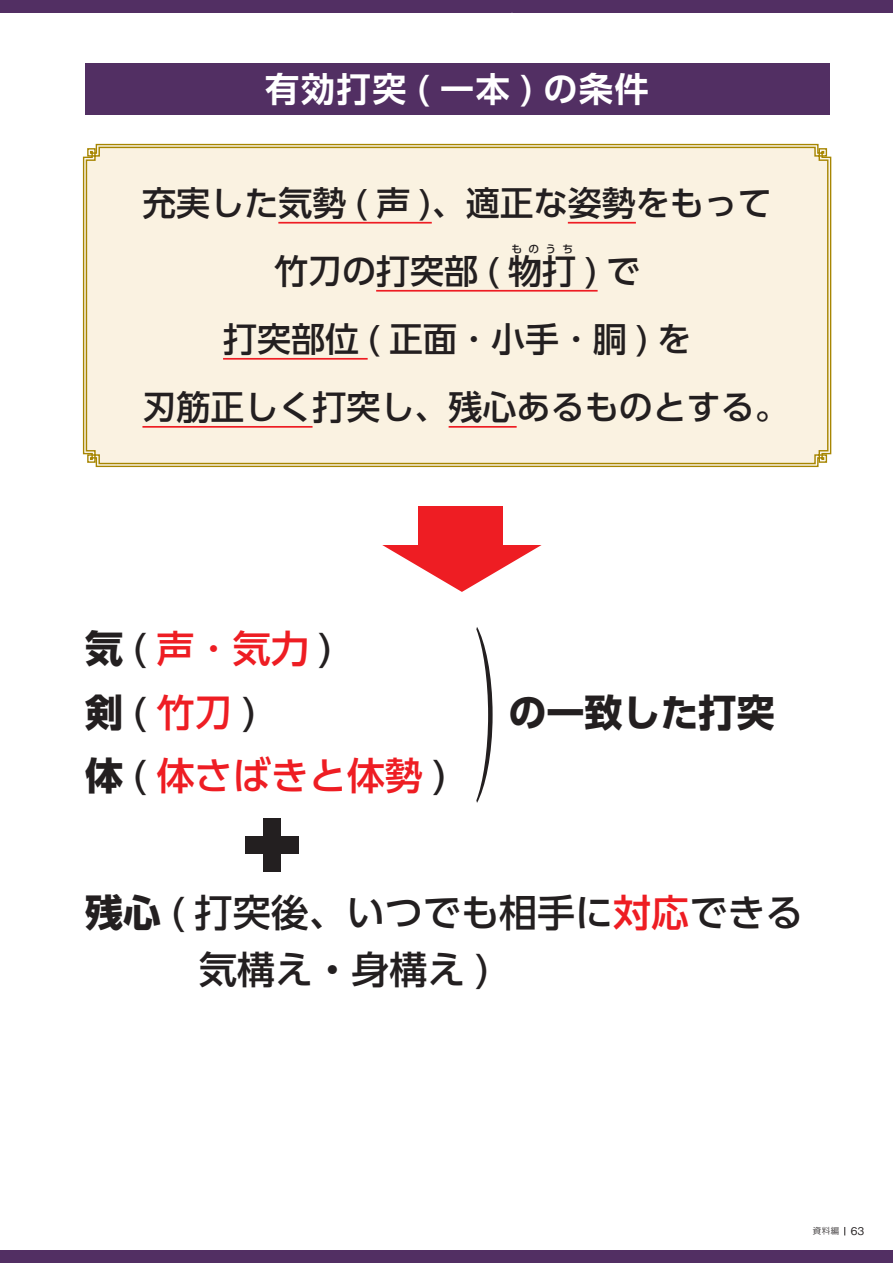
<style>
.page{position:relative;width:893px;height:1263px;background:#fff}
.page>*{position:absolute;margin:0;border:0;box-sizing:border-box;transform-origin:0 0}
.t1{font:500 181.95px "Ryumin Pr 6";color:#231f20;scale:.36 1}
.t2{font:500 38.1px/57.4px "UD Shin Go Pr 6 N";color:#231f20}
.t3{font:500 38.1px/63.8px "UD Shin Go Pr 6 N";color:#ee1d23}
.t4{font:700 38.1px "UD Shin Go Pr 6 N";color:#231f20}
.t5{font:500 34.05px/68.1px "UD Shin Go Pr 6 N";color:#231f20;text-align:center}
.t6{font:700 34.05px "UD Shin Go Pr 6 N De";letter-spacing:.05em;color:#fff}
.t7{font:500 10.65px "UD Shin Go Pro";color:#231f20}
.t8{font:300 8.55px "UD Shin Go Pr 6 N";color:#231f20}
.s1{font-weight:700;color:#231f20}
.s2{color:#231f20}
.s3{font-weight:700}
.s4{color:#ee1d23}
.s5{font-family:"Gothic BBB Pro";font-weight:500;font-size:10.65px}
</style>
<div class="page">
<div style="left:85px;top:64px;width:744px;height:51px;background:#522f63"></div>
<svg style="left:82px;top:143px;width:750px;height:325px;background:#d6c78b"></svg>
<div style="left:85px;top:146px;width:744px;height:319px;background:#faf2e1"></div>
<hr style="left:278px;top:222px;width:154px;height:2px;background:#ee1d23">
<hr style="left:568px;top:222px;width:68px;height:2px;background:#ee1d23">
<hr style="left:376px;top:290px;width:222px;height:2px;background:#ee1d23">
<hr style="left:223px;top:358px;width:145px;height:2px;background:#ee1d23">
<hr style="left:142px;top:426px;width:171px;height:2px;background:#ee1d23">
<hr style="left:449px;top:426px;width:68px;height:2px;background:#ee1d23">
<svg style="left:382px;top:545px;width:160px;height:47px"></svg>
<div style="left:419px;top:506px;width:84px;height:45px;background:#ee1d23"></div>
<div style="left:245px;top:836px;width:54px;height:18px;background:#231f20"></div>
<div style="left:263px;top:818px;width:18px;height:53px;background:#231f20"></div>
<div style="left:0;top:0;width:893px;height:13px;background:#522f63"></div>
<div style="left:0;top:1250px;width:893px;height:13px;background:#522f63"></div>
<p class="t6" style="left:265px;top:62px;width:385px">有効打突 ( 一本 ) の条件</p>
<p class="t5" style="left:142px;top:168px;width:631px">充実した気勢 ( 声 )、適正な姿勢をもって竹刀の打突部 ( 物打 ) で</p>
<p class="t7" style="left:511px;top:240px;width:29px">もの</p>
<p class="t7" style="left:545px;top:240px;width:29px">うち</p>
<p class="t5" style="left:142px;top:304px;width:648px">打突部位(正面･小手･胴)を<br>刃筋正しく打突し、残心あるものとする。</p>
<p class="t3" style="left:85px;top:615px;width:249px"><span class="s1">気</span><span class="s2">(</span>声･気力<span class="s2">)</span><span class="s1">剣</span><span class="s2">(</span>竹刀<span class="s2">)</span></p>
<p class="t3" style="left:85px;top:743px;width:363px"><span class="s1">体</span> <span class="s2">(</span> 体さばきと体勢 <span class="s2">)</span></p>
<h1 class="t1" style="left:472px;top:573px;width:182px">）</h1>
<p class="t4" style="left:508px;top:681px;width:268px">の一致した打突</p>
<p class="t2" style="left:85px;top:882px;width:720px"><span class="s3">残心</span> ( 打突後、いつでも相手に<span class="s4">対応</span>できる　　　気構え・身構え )</p>
<p class="t8" style="left:813px;top:1224px;width:53px">資料編 <span class="s5">63</span></p>
</div>
